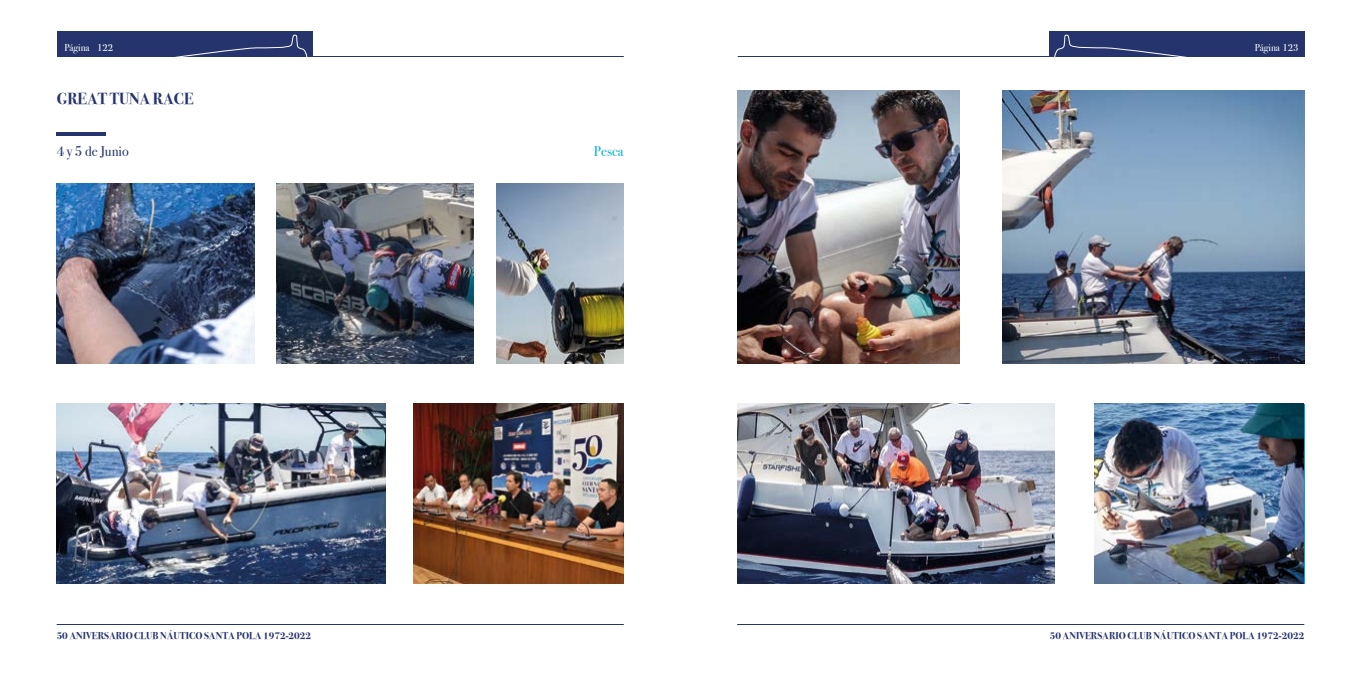
<style>
.page{position:relative;width:1361px;height:681px;background:#fff}
.page>*{position:absolute;margin:0;border:0;box-sizing:border-box;transform-origin:0 0}
.t1{font:700 16px "Bodoni Svty Two ITCTT";color:#25346c}
.t2{font:14px "Bodoni Svty Two ITCTT";color:#25346c}
.t3{font:14px "Bodoni Svty Two ITCTT";color:#00afcd}
.t4{font:700 10px "Bodoni Svty Two ITCTT";color:#25346c}
.t5{font:10px "Bodoni Svty Two ITCTT";color:#fff}
</style>
<div class="page">
<img style="left:57px;top:184px;width:197px;height:179px">
<img style="left:57px;top:404px;width:328px;height:179px">
<img style="left:413px;top:404px;width:210px;height:179px">
<img style="left:277px;top:184px;width:197px;height:179px">
<img style="left:496px;top:184px;width:127px;height:179px">
<img style="left:737px;top:91px;width:222px;height:272px">
<img style="left:737px;top:404px;width:317px;height:179px">
<img style="left:1094px;top:404px;width:209px;height:179px">
<img style="left:1002px;top:91px;width:302px;height:272px">
<hr style="left:57px;top:132px;width:49px;height:4px;background:#25346c">
<div style="left:57px;top:31px;width:255px;height:26px;background:#25346c"></div>
<div style="left:1049px;top:31px;width:256px;height:26px;background:#25346c"></div>
<svg style="left:175px;top:35px;width:132px;height:22px"></svg>
<svg style="left:1054px;top:35px;width:133px;height:22px"></svg>
<hr style="left:312px;top:56px;width:312px;height:1px;background:#25346c">
<hr style="left:57px;top:624px;width:567px;height:1px;background:#25346c">
<hr style="left:737px;top:624px;width:567px;height:1px;background:#25346c">
<hr style="left:738px;top:56px;width:311px;height:1px;background:#25346c">
<p class="t5" style="left:64px;top:39px;width:27px">Página</p>
<p class="t5" style="left:97px;top:39px;width:17px">122</p>
<p class="t5" style="left:1254px;top:39px;width:45px">Página 123</p>
<h1 class="t1" style="left:57px;top:85px;width:138px">GREAT TUNA RACE</h1>
<h2 class="t2" style="left:57px;top:139px;width:74px">4 y 5 de Junio</h2>
<h2 class="t3" style="left:594px;top:139px;width:31px">Pesca</h2>
<p class="t4" style="left:57px;top:627px;width:256px">50 ANIVERSARIO CLUB NÁUTICO SANTA POLA 1972-2022</p>
<p class="t4" style="left:1050px;top:627px;width:256px">50 ANIVERSARIO CLUB NÁUTICO SANTA POLA 1972-2022</p>
</div>
